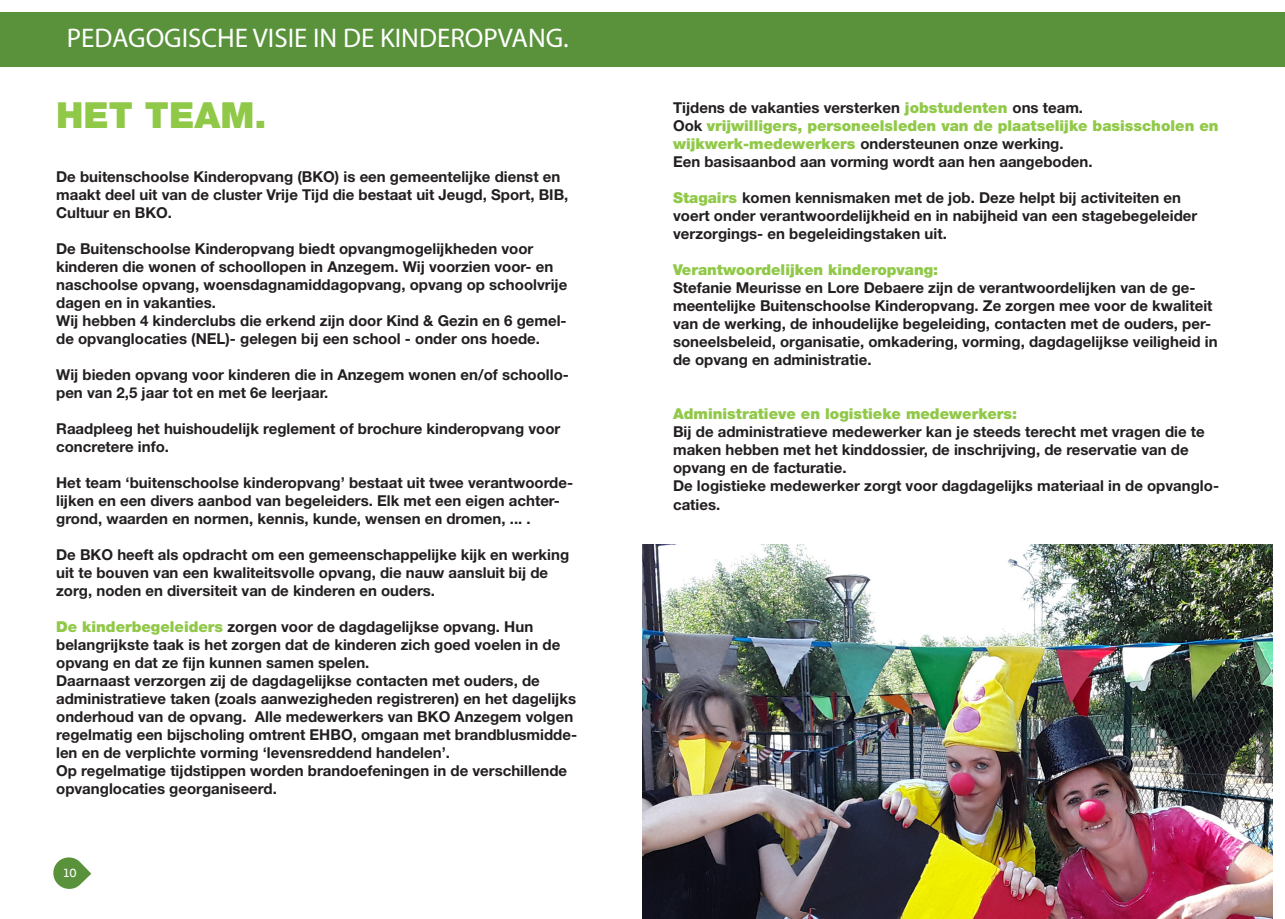
<style>
.page{position:relative;width:1285px;height:919px;background:#fff}
.page>*{position:absolute;margin:0;border:0;box-sizing:border-box;transform-origin:0 0}
.t1{font:900 36px "Helvetica Neue LT Std";color:#90c848}
.t2{font:27px "Myriad Pro";color:#fff}
.t3{font:700 15px/18px "Helvetica Neue LT Std";color:#231f20}
.t4{font:900 15px/18px "Helvetica Neue LT Std";color:#90c848}
.t5{font:500 12px "Relato Sans OT";color:#fff}
.s1{font-weight:900;color:#90c848}
.s2{font-weight:700;color:#231f20}
</style>
<div class="page">
<svg style="left:53px;top:857px;width:38px;height:31px"></svg>
<div style="left:0;top:13px;width:1284px;height:54px;background:#59923a"></div>
<img style="left:642px;top:545px;width:629px;height:373px">
<h2 class="t2" style="left:67px;top:22px;width:503px">PEDAGOGISCHE VISIE IN DE KINDEROPVANG.</h2>
<p class="t1" style="left:56px;top:93px;width:212px">HET TEAM.</p>
<p class="t3" style="left:56px;top:167px;width:513px">De buitenschoolse Kinderopvang (BKO) is een gemeentelijke dienst en maakt deel uit van de cluster Vrije Tijd die bestaat uit Jeugd, Sport, BIB,<br>Cultuur en BKO.</p>
<p class="t3" style="left:56px;top:239px;width:512px">De Buitenschoolse Kinderopvang biedt opvangmogelijkheden voor kinderen die wonen of schoollopen in Anzegem. Wij voorzien voor- en naschoolse opvang, woensdagnamiddagopvang, opvang op schoolvrije dagen en in vakanties.</p>
<p class="t3" style="left:56px;top:311px;width:512px">Wij hebben 4 kinderclubs die erkend zijn door Kind &amp; Gezin en 6 gemel&shy;de opvanglocaties (NEL)- gelegen bij een school - onder ons hoede.</p>
<p class="t3" style="left:56px;top:365px;width:514px">Wij bieden opvang voor kinderen die in Anzegem wonen en/of schoollo&shy;pen van 2,5 jaar tot en met 6e leerjaar.</p>
<p class="t3" style="left:56px;top:419px;width:505px">Raadpleeg het huishoudelijk reglement of brochure kinderopvang voor concretere info.</p>
<p class="t3" style="left:56px;top:473px;width:518px">Het team ‘buitenschoolse kinderopvang’ bestaat uit twee verantwoorde&shy;lijken en een divers aanbod van begeleiders. Elk met een eigen achter&shy;grond, waarden en normen, kennis, kunde, wensen en dromen, ... .</p>
<p class="t3" style="left:56px;top:545px;width:514px">De BKO heeft als opdracht om een gemeenschappelijke kijk en werking uit te bouven van een kwaliteitsvolle opvang, die nauw aansluit bij de zorg, noden en diversiteit van de kinderen en ouders.</p>
<p class="t3" style="left:56px;top:617px;width:505px"><span class="s1">De kinderbegeleiders</span> zorgen voor de dagdagelijkse opvang. Hun belangrijkste taak is het zorgen dat de kinderen zich goed voelen in de opvang en dat ze fijn kunnen samen spelen.</p>
<p class="t3" style="left:56px;top:671px;width:522px">Daarnaast verzorgen zij de dagdagelijkse contacten met ouders, de administratieve taken (zoals aanwezigheden registreren) en het dagelijks onderhoud van de opvang. Alle medewerkers van BKO Anzegem volgen regelmatig een bijscholing omtrent EHBO, omgaan met brandblusmidde&shy;len en de verplichte vorming ‘levensreddend handelen’.</p>
<p class="t3" style="left:56px;top:761px;width:512px">Op regelmatige tijdstippen worden brandoefeningen in de verschillende opvanglocaties georganiseerd.</p>
<p class="t5" style="left:64px;top:865px;width:14px">10</p>
<p class="t4" style="left:673px;top:99px;width:547px"><span class="s2">Tijdens de vakanties versterken</span> jobstudenten <span class="s2">ons team.<br>Ook</span> vrijwilligers, personeelsleden van de plaatselijke basisscholen en wijkwerk-medewerkers <span class="s2">ondersteunen onze werking.</span></p>
<p class="t3" style="left:673px;top:153px;width:421px">Een basisaanbod aan vorming wordt aan hen aangeboden.</p>
<p class="t3" style="left:673px;top:189px;width:525px"><span class="s1">Stagairs</span> komen kennismaken met de job. Deze helpt bij activiteiten en voert onder verantwoordelijkheid en in nabijheid van een stagebegeleider verzorgings- en begeleidingstaken uit.</p>
<p class="t4" style="left:673px;top:261px;width:267px">Verantwoordelijken kinderopvang:</p>
<p class="t3" style="left:673px;top:279px;width:546px">Stefanie Meurisse en Lore Debaere zijn de verantwoordelijken van de ge&shy;meentelijke Buitenschoolse Kinderopvang. Ze zorgen mee voor de kwaliteit van de werking, de inhoudelijke begeleiding, contacten met de ouders, per&shy;soneelsbeleid, organisatie, omkadering, vorming, dagdagelijkse veiligheid in de opvang en administratie.</p>
<p class="t4" style="left:673px;top:405px;width:345px">Administratieve en logistieke medewerkers:</p>
<p class="t3" style="left:673px;top:423px;width:533px">Bij de administratieve medewerker kan je steeds terecht met vragen die te maken hebben met het kinddossier, de inschrijving, de reservatie van de opvang en de facturatie.</p>
<p class="t3" style="left:673px;top:477px;width:547px">De logistieke medewerker zorgt voor dagdagelijks materiaal in de opvanglo&shy;caties.</p>
</div>
